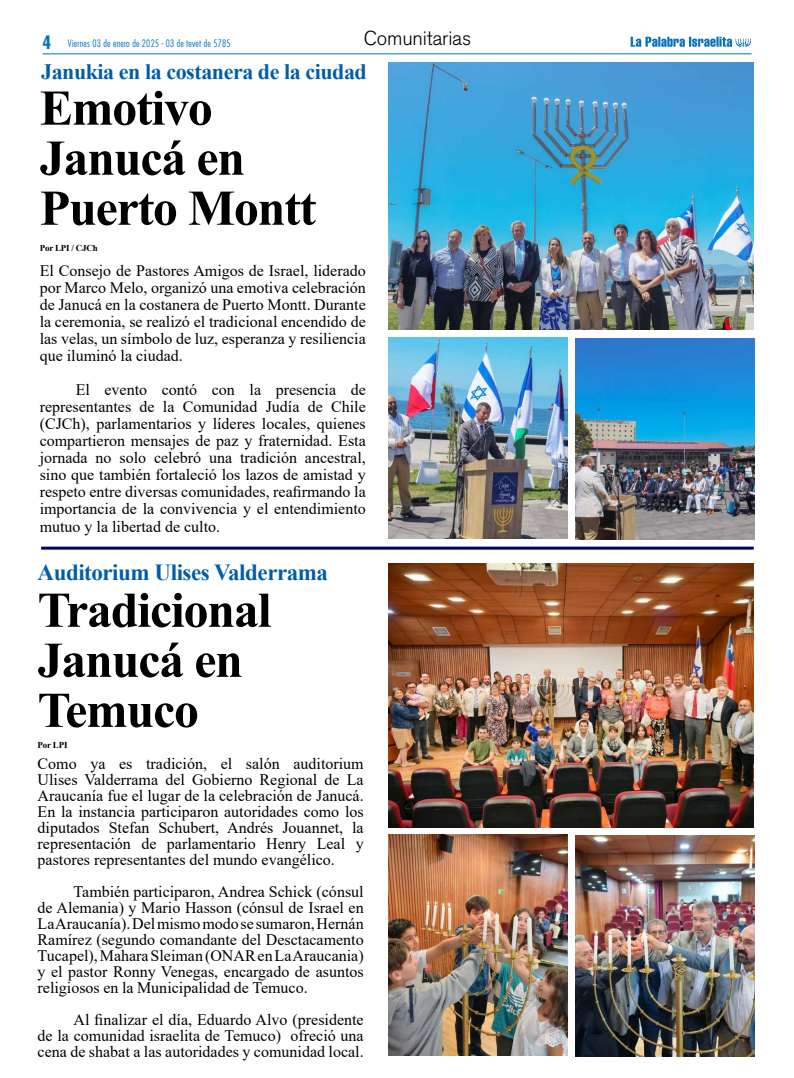
<style>
.page{position:relative;width:794px;height:1078px;background:#fff}
.page>*{position:absolute;margin:0;border:0;box-sizing:border-box;transform-origin:0 0}
.t1{font:700 50px/50px "Times New Roman";letter-spacing:-.025em;color:#000}
.t2{font:700 23px "Times New Roman";letter-spacing:-.02em;color:#005da9}
.t3{font:700 22px "Times New Roman";letter-spacing:-.02em;color:#005da9}
.t4{font:300 20px "Akzidenz Grotesk BQ";letter-spacing:-.01em;color:#000}
.t5{font:16px/16px "Times New Roman";color:#000;text-align:justify}
.t6{font:300 condensed 10px "Futura Std";letter-spacing:.02em;color:#0075bf}
.t7{font:700 9px "Times New Roman";letter-spacing:-.02em;color:#000}
.s1{font-weight:700;font-size:18px}
.s2{color:#fff}
</style>
<div class="page">
<img style="left:388px;top:62px;width:365px;height:267px">
<img style="left:388px;top:337px;width:179px;height:201px">
<img style="left:575px;top:338px;width:179px;height:201px">
<img style="left:388px;top:563px;width:365px;height:264px">
<img style="left:388px;top:834px;width:179px;height:221px">
<img style="left:575px;top:835px;width:179px;height:220px">
<hr style="left:43px;top:53px;width:708px;height:1px;background:#0075bf">
<svg style="left:630px;top:37px;width:121px;height:10px"></svg>
<hr style="left:41px;top:546px;width:712px;height:3px;background:#000062">
<p class="t6" style="left:43px;top:38px;width:190px"><span class="s1">4</span> Viernes 03 de enero de 2025 - 03 de tevet de 5785</p>
<p class="t4" style="left:364px;top:27px;width:109px">Comunitarias</p>
<h3 class="t3" style="left:41px;top:55px;width:327px">Janukia en la costanera de la ciudad</h3>
<h1 class="t1" style="left:40px;top:81px;width:278px">Emotivo<br>Janucá en<br>Puerto Montt</h1>
<p class="t5" style="left:40px;top:261px;width:328px;line-height:17px">El Consejo de Pastores Amigos de Israel, liderado por Marco Melo, organizó una emotiva celebración de Janucá en la costanera de Puerto Montt. Durante la ceremonia, se realizó el tradicional encendido de las velas, un símbolo de luz, esperanza y resiliencia que iluminó la ciudad.</p>
<p class="t5" style="left:40px;top:380px;width:328px;line-height:17.1px;text-indent:36px">El evento contó con la presencia de representantes de la Comunidad Judía de Chile (CJCh), parlamentarios y líderes locales, quienes compartieron mensajes de paz y fraternidad. Esta jornada no solo celebró una tradición ancestral, sino que también fortaleció los lazos de amistad y respeto entre diversas comunidades, reafirmando la importancia de la convivencia y el entendimiento mutuo y la libertad de culto.</p>
<p class="t7" style="left:40px;top:242px;width:60px">Por LPI / CJCh</p>
<h2 class="t2" style="left:38px;top:555px;width:292px">Auditorium Ulises Valderrama</h2>
<h1 class="t1" style="left:38px;top:583px;width:235px">Tradicional<br>Janucá en<br>Temuco</h1>
<p class="t5" style="left:38px;top:754px;width:328px">Como ya es tradición, el salón auditorium Ulises Valderrama del Gobierno Regional de La Araucanía fue el lugar de la celebración de Janucá.<br>En la instancia participaron autoridades como los diputados Stefan Schubert, Andrés Jouannet, la representación de parlamentario Henry Leal y pastores representantes del mundo evangélico.</p>
<p class="t5" style="left:38px;top:882px;width:328px;text-indent:36px">También participaron, Andrea Schick (cónsul de Alemania) y Mario Hasson (cónsul de Israel en La Araucanía). Del mismo modo se sumaron, Hernán Ramírez (segundo comandante del Desctacamento Tucapel), Mahara Sleiman (ONAR en La Araucania) y el pastor Ronny Venegas, encargado de asuntos religiosos en la Municipalidad de Temuco.<span class="s2">..............</span></p>
<p class="t5" style="left:38px;top:1010px;width:328px;text-indent:36px">Al finalizar el día, Eduardo Alvo (presidente de la comunidad israelita de Temuco) ofreció una cena de shabat a las autoridades y comunidad local.</p>
<p class="t7" style="left:38px;top:738px;width:32px">Por LPI</p>
</div>
